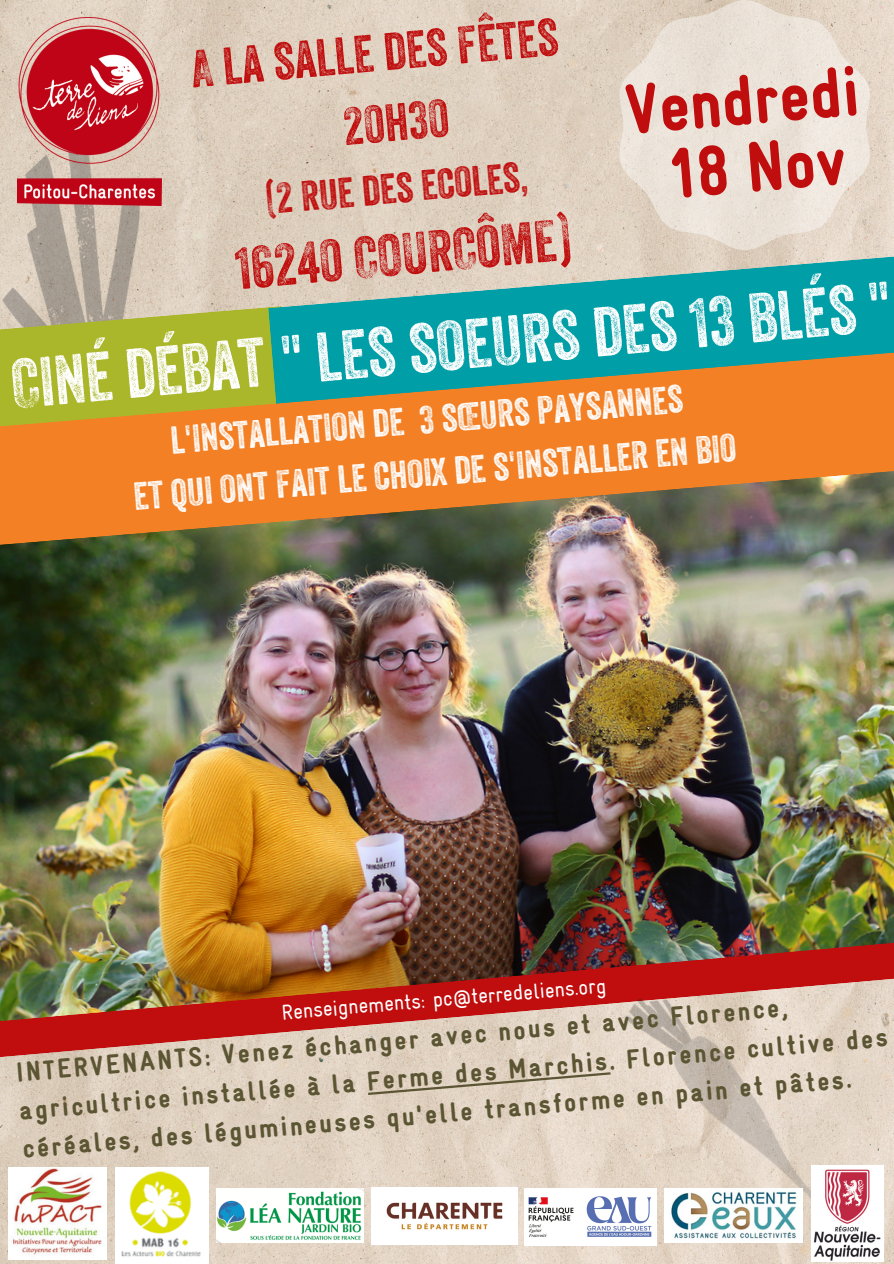
<style>
.page{position:relative;width:894px;height:1264px;background:#fff}
.page>*{position:absolute;margin:0;border:0;box-sizing:border-box;transform-origin:0 0}
.t1{font:900 condensed 71.1px "Gravur";color:#c00d0d}
.t2{font:67.5px "Veneer Three";color:#fff}
.t3{font:57px "Veneer Three";color:#c00d0d}
.t4{font:51px/70.9px "Veneer Three";color:#c00d0d}
.t5{font:41.1px "Veneer Three";color:#c00d0d}
.t6{font:37.95px/53.1px "Veneer Three";color:#fff;text-align:center}
.t7{font:900 condensed 27.75px/38.2px "Gravur";color:#5b5533}
.t8{font:condensed 21.75px "Gravur";color:#fff}
</style>
<div class="page">
<img style="left:0;top:0;width:893px;height:1263px">
<svg style="left:618px;top:0;width:252px;height:250px;background:#e8ded3"></svg>
<img style="left:3px;top:134px;width:201px;height:172px">
<img style="left:0;top:567px;width:893px;height:372px">
<img style="left:0;top:939px;width:893px;height:119px">
<svg style="left:0;top:306px;width:268px;height:46px;background:#b0b64c"></svg>
<svg style="left:268px;top:256px;width:625px;height:96px;background:#3eacad"></svg>
<img style="left:621px;top:980px;width:225px;height:248px">
<svg style="left:0;top:352px;width:893px;height:215px;background:#b1813e"></svg>
<img style="left:18px;top:17px;width:144px;height:188px">
<img style="left:371px;top:1186px;width:146px;height:58px">
<img style="left:810px;top:1165px;width:72px;height:96px">
<img style="left:664px;top:1187px;width:138px;height:54px">
<img style="left:115px;top:1167px;width:93px;height:95px">
<img style="left:9px;top:1167px;width:98px;height:92px">
<img style="left:524px;top:1187px;width:132px;height:58px">
<img style="left:217px;top:1187px;width:146px;height:54px">
<svg style="left:368px;top:1072px;width:242px;height:22px;background:#d3c5b3"></svg>
<h3 class="t4" style="left:335px;top:28px;width:223px;text-indent:-147px;rotate:-5deg">A la salle des fêtes<br>20h30</h3>
<h3 class="t5" style="left:265px;top:184px;width:264px;rotate:-5deg">(2 rue des ecoles,</h3>
<h1 class="t1" style="left:621px;top:71px;width:236px;rotate:-5deg">Vendredi</h1>
<h1 class="t1" style="left:664px;top:135px;width:180px;rotate:-5deg">18 Nov</h1>
<h3 class="t3" style="left:234px;top:248px;width:337px;rotate:-5deg">16240 COURCôME)</h3>
<h2 class="t2" style="left:9px;top:359px;width:883px;rotate:-5deg">Ciné débat " les soeurs des 13 blés "</h2>
<h3 class="t6" style="left:127px;top:424px;width:605px;rotate:-5deg">l'installation de 3 sœurs paysannes<br>et qui ont fait le choix de s'installer en bio</h3>
<p class="t8" style="left:280px;top:1000px;width:327px;rotate:-5deg">Renseignements: pc@terredeliens.org</p>
<p class="t7" style="left:14px;top:1054px;width:872px;rotate:-5deg">INTERVENANTS: Venez échanger avec nous et avec Florence, agricultrice installée à la Ferme des Marchis. Florence cultive des céréales, des légumineuses qu'elle transforme en pain et pâtes.</p>
</div>
